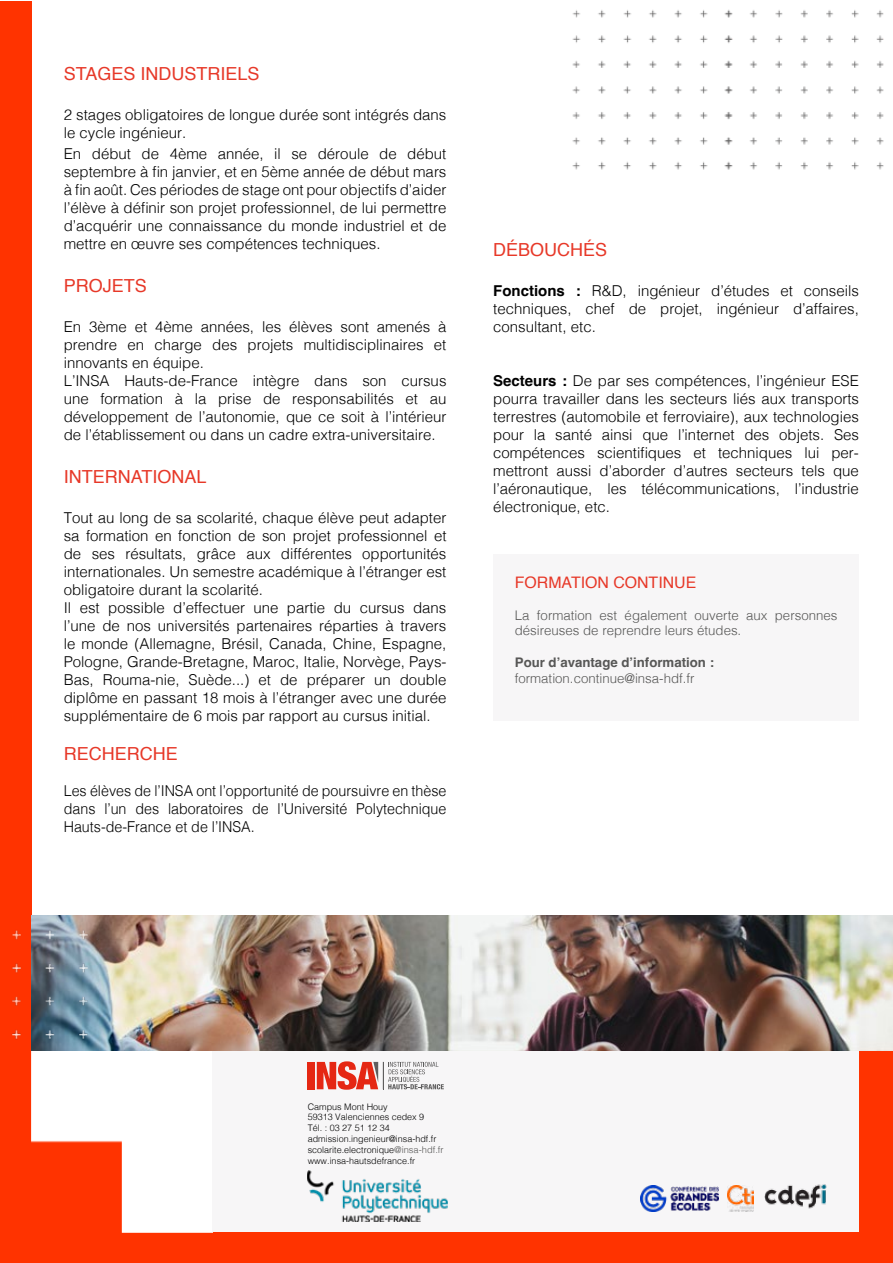
<style>
.page{position:relative;width:893px;height:1263px;background:#fff}
.page>*{position:absolute;margin:0;border:0;box-sizing:border-box;transform-origin:0 0}
.t1{font:18px "Helvetica";color:#e73828}
.t2{font:15.9px "Helvetica";color:#e73828}
.t3{font:300 15px/18px "Helvetica";color:#000}
.t4{font:300 15px/18px "Helvetica";color:#000;text-align:justify;scale:.95 1}
.t5{font:300 13.2px/15.9px "Helvetica";color:#575756}
.t6{font:700 13.2px "Helvetica";color:#575756}
.t7{font:300 9px/10.9px "Helvetica";color:#000}
.s1{font-weight:700}
.s2{font-size:9.3px;color:#575756}
</style>
<div class="page">
<div style="left:0;top:1px;width:32px;height:1261px;background:#f30"></div>
<div style="left:0;top:1031px;width:893px;height:232px;background:#f30"></div>
<img style="left:32px;top:1051px;width:180px;height:181px">
<div style="left:212px;top:1043px;width:647px;height:189px;background:#f7f6f7"></div>
<div style="left:308px;top:1062px;width:7px;height:27px;background:#e52713"></div>
<svg style="left:317px;top:1061px;width:127px;height:29px"></svg>
<div style="left:493px;top:554px;width:366px;height:167px;background:#f7f6f7"></div>
<img style="left:32px;top:915px;width:861px;height:136px">
<img style="left:307px;top:1170px;width:140px;height:51px">
<img style="left:641px;top:1185px;width:78px;height:26px">
<img style="left:728px;top:1185px;width:26px;height:26px">
<img style="left:764px;top:1184px;width:63px;height:25px">
<img style="left:749px;top:10px;width:135px;height:160px">
<img style="left:572px;top:9px;width:161px;height:161px">
<img style="left:12px;top:918px;width:88px;height:130px">
<p class="t1" style="left:64px;top:60px;width:197px">STAGES INDUSTRIELS</p>
<p class="t3" style="left:64px;top:105px;width:384px">2 stages obligatoires de longue durée sont intégrés dans le cycle ingénieur.</p>
<p class="t3" style="left:64px;top:144px;width:384px;text-align:justify">En début de 4ème année, il se déroule de début septembre à fin janvier, et en 5ème année de début mars à fin août. Ces périodes de stage ont pour objectifs d’aider l’élève à définir son projet professionnel, de lui permettre d’acquérir une connaissance du monde industriel et de mettre en œuvre ses compétences techniques.</p>
<p class="t1" style="left:64px;top:272px;width:85px">PROJETS</p>
<p class="t3" style="left:64px;top:316px;width:384px">En 3ème et 4ème années, les élèves sont amenés à prendre en charge des projets multidisciplinaires et innovants en équipe.<br>L’INSA Hauts-de-France intègre dans son cursus une formation à la prise de responsabilités et au développement de l’autonomie, que ce soit à l’intérieur de l’établissement ou dans un cadre extra-universitaire.</p>
<p class="t1" style="left:64px;top:463px;width:144px">INTERNATIONAL</p>
<p class="t3" style="left:64px;top:507px;width:384px">Tout au long de sa scolarité, chaque élève peut adapter sa formation en fonction de son projet professionnel et de ses résultats, grâce aux différentes opportunités internationales. Un semestre académique à l’étranger est obligatoire durant la scolarité.<br>Il est possible d’effectuer une partie du cursus dans l’une de nos universités partenaires réparties à travers le monde (Allemagne, Brésil, Canada, Chine, Espagne, Pologne, Grande-Bretagne, Maroc, Italie, Norvège, Pays-Bas, Rouma-nie, Suède...) et de préparer un double diplôme en passant 18 mois à l’étranger avec une durée supplémentaire de 6 mois par rapport au cursus initial.</p>
<p class="t1" style="left:64px;top:740px;width:115px">RECHERCHE</p>
<p class="t4" style="left:64px;top:781px;width:404px">Les élèves de l’INSA ont l’opportunité de poursuivre en thèse dans l’un des laboratoires de l’Université Polytechnique Hauts-de-France et de l’INSA.</p>
<p class="t1" style="left:493px;top:236px;width:116px">DÉBOUCHÉS</p>
<p class="t3" style="left:493px;top:280px;width:367px;text-align:justify"><span class="s1">Fonctions :</span> R&amp;D, ingénieur d’études et conseils techniques, chef de projet, ingénieur d’affaires, consultant, etc.</p>
<p class="t3" style="left:493px;top:370px;width:367px;text-align:justify"><span class="s1">Secteurs :</span> De par ses compétences, l’ingénieur ESE pourra travailler dans les secteurs liés aux transports terrestres (automobile et ferroviaire), aux technologies pour la santé ainsi que l’internet des objets. Ses compétences scientifiques et techniques lui per&shy;mettront aussi d’aborder d’autres secteurs tels que l’aéronautique, les télécommunications, l’industrie électronique, etc.</p>
<p class="t2" style="left:515px;top:570px;width:183px">FORMATION CONTINUE</p>
<p class="t5" style="left:515px;top:606px;width:324px">La formation est également ouverte aux personnes désireuses de reprendre leurs études.</p>
<p class="t6" style="left:515px;top:654px;width:201px">Pour d’avantage d’information :</p>
<p class="t5" style="left:515px;top:669px;width:181px">formation.continue@insa-hdf.fr</p>
<p class="t7" style="left:308px;top:1100px;width:137px">Campus Mont Houy<br>59313 Valenciennes cedex 9<br>Tél. : 03 27 51 12 34 admission.ingenieur@insa-hdf.fr scolarite.electronique<span class="s2">@insa-hdf.fr </span>www.insa-hautsdefrance.fr</p>
</div>
